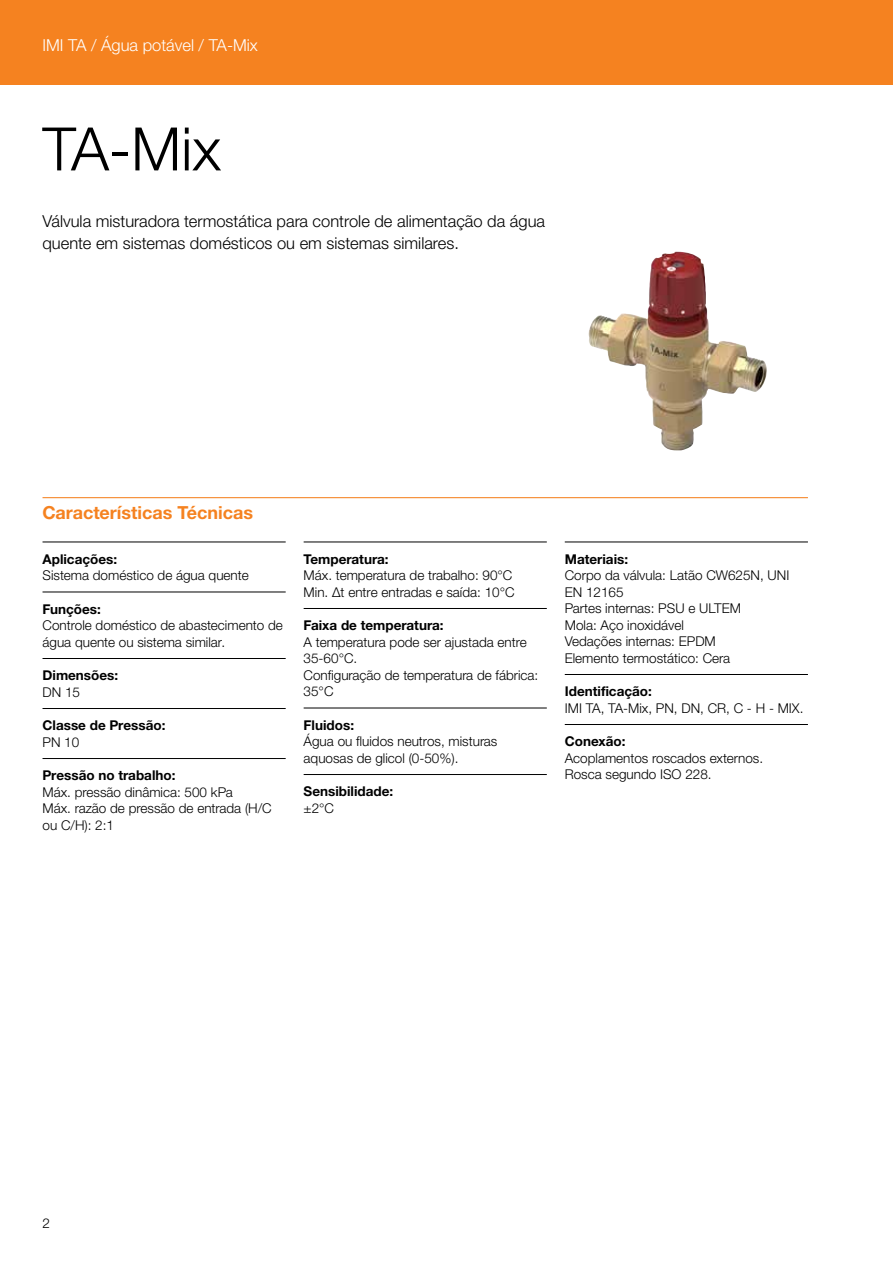
<style>
.page{position:relative;width:893px;height:1263px;background:#fff}
.page>*{position:absolute;margin:0;border:0;box-sizing:border-box;transform-origin:0 0}
.t1{font:300 60px "Helvetica Neue LTW1 G";color:#000}
.t2{font:700 18px "Helvetica Neue LTW1 G";color:#f58220}
.t3{font:300 16.5px/22.5px "Helvetica Neue LTW1 G";color:#000}
.t4{font:300 16.5px "Helvetica Neue LTW1 G";color:#fff}
.t5{font:300 13.5px/16.5px "Helvetica Neue LTW1 G";color:#000}
.t6{font:700 13.5px "Helvetica Neue LTW1 G";color:#000}
</style>
<div class="page">
<div style="left:0;top:0;width:893px;height:85px;background:#f58220"></div>
<hr style="left:43px;top:497px;width:765px;height:1px;background:#f58220">
<hr style="left:43px;top:542px;width:243px;height:1px;background:#000">
<hr style="left:43px;top:592px;width:243px;height:1px;background:#000">
<hr style="left:43px;top:658px;width:243px;height:1px;background:#000">
<hr style="left:43px;top:708px;width:243px;height:1px;background:#000">
<hr style="left:43px;top:758px;width:243px;height:1px;background:#000">
<hr style="left:304px;top:542px;width:243px;height:1px;background:#000">
<hr style="left:304px;top:608px;width:243px;height:1px;background:#000">
<hr style="left:304px;top:708px;width:243px;height:1px;background:#000">
<hr style="left:304px;top:774px;width:243px;height:1px;background:#000">
<hr style="left:565px;top:542px;width:243px;height:1px;background:#000">
<hr style="left:565px;top:674px;width:243px;height:1px;background:#000">
<hr style="left:565px;top:724px;width:243px;height:1px;background:#000">
<img style="left:588px;top:252px;width:179px;height:198px">
<p class="t4" style="left:43px;top:35px;width:217px">IMI TA / Água potável / TA-Mix</p>
<h1 class="t1" style="left:43px;top:112px;width:180px">TA-Mix</h1>
<p class="t3" style="left:43px;top:210px;width:504px">Válvula misturadora termostática para controle de alimentação da água quente em sistemas domésticos ou em sistemas similares.</p>
<h2 class="t2" style="left:43px;top:502px;width:212px">Características Técnicas</h2>
<p class="t6" style="left:43px;top:550px;width:76px">Aplicações:</p>
<p class="t5" style="left:43px;top:567px;width:208px">Sistema doméstico de água quente</p>
<p class="t6" style="left:43px;top:600px;width:60px">Funções:</p>
<p class="t5" style="left:43px;top:617px;width:242px">Controle doméstico de abastecimento de água quente ou sistema similar.</p>
<p class="t6" style="left:43px;top:667px;width:77px">Dimensões:</p>
<p class="t5" style="left:43px;top:683px;width:39px">DN 15</p>
<p class="t6" style="left:43px;top:717px;width:124px">Classe de Pressão:</p>
<p class="t5" style="left:43px;top:733px;width:38px">PN 10</p>
<p class="t6" style="left:43px;top:767px;width:134px">Pressão no trabalho:</p>
<p class="t5" style="left:43px;top:783px;width:231px">Máx. pressão dinâmica: 500 kPa<br>Máx. razão de pressão de entrada (H/C ou C/H): 2:1</p>
<p class="t6" style="left:304px;top:550px;width:86px">Temperatura:</p>
<p class="t5" style="left:304px;top:567px;width:212px">Máx. temperatura de trabalho: 90°C<br>Min. ∆t entre entradas e saída: 10°C</p>
<p class="t6" style="left:304px;top:617px;width:141px">Faixa de temperatura:</p>
<p class="t5" style="left:304px;top:633px;width:236px">A temperatura pode ser ajustada entre<br>35-60°C.<br>Configuração de temperatura de fábrica:<br>35°C</p>
<p class="t6" style="left:304px;top:716px;width:52px">Fluidos:</p>
<p class="t5" style="left:304px;top:733px;width:195px">Água ou fluidos neutros, misturas aquosas de glicol (0-50%).</p>
<p class="t6" style="left:304px;top:783px;width:91px">Sensibilidade:</p>
<p class="t5" style="left:304px;top:799px;width:32px">±2°C</p>
<p class="t6" style="left:565px;top:550px;width:65px">Materiais:</p>
<p class="t5" style="left:565px;top:567px;width:226px">Corpo da válvula: Latão CW625N, UNI<br>EN 12165<br>Partes internas: PSU e ULTEM<br>Mola: Aço inoxidável<br>Vedações internas: EPDM<br>Elemento termostático: Cera</p>
<p class="t6" style="left:565px;top:683px;width:89px">Identificação:</p>
<p class="t5" style="left:565px;top:699px;width:240px">IMI TA, TA-Mix, PN, DN, CR, C - H - MIX.</p>
<p class="t6" style="left:565px;top:733px;width:62px">Conexão:</p>
<p class="t5" style="left:565px;top:749px;width:200px">Acoplamentos roscados externos.<br>Rosca segundo ISO 228.</p>
<p class="t5" style="left:43px;top:1215px;width:9px">2</p>
</div>
